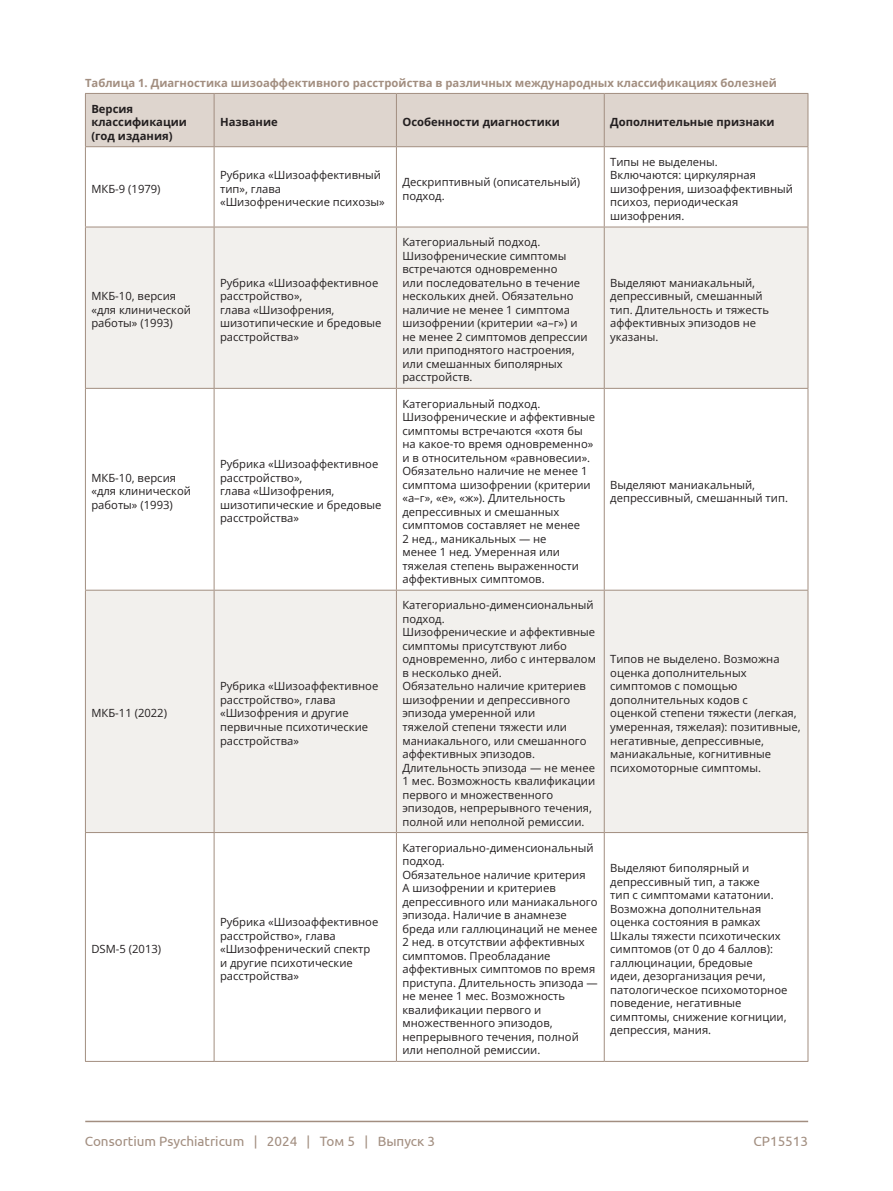
<style>
.page{position:relative;width:893px;height:1191px;background:#fff}
.page>*{position:absolute;margin:0;border:0;box-sizing:border-box;transform-origin:0 0}
.t1{font:13.5px "Ubuntu";color:#a28e80}
.t2{font:11.25px/13.5px "Open Sans";color:#231f20}
.t3{font:700 11.25px "Open Sans";color:#a28e80}
.t4{font:700 11.25px/13.5px "Open Sans";color:#231f20}
</style>
<div class="page">
<hr style="left:86px;top:64px;width:721px;height:1px;background:#a28e80">
<hr style="left:85px;top:1120px;width:723px;height:2px;background:#a28e80">
<div style="left:86px;top:94px;width:722px;height:52px;background:#ded5ce"></div>
<svg style="left:86px;top:228px;width:722px;height:604px;fill:#f2f0ed"></svg>
<hr style="left:214px;top:94px;width:1px;height:52px;background:#a28e80">
<hr style="left:396px;top:94px;width:1px;height:52px;background:#a28e80">
<hr style="left:604px;top:94px;width:1px;height:52px;background:#a28e80">
<hr style="left:214px;top:147px;width:1px;height:80px;background:#a28e80">
<hr style="left:396px;top:147px;width:1px;height:80px;background:#a28e80">
<hr style="left:604px;top:147px;width:1px;height:80px;background:#a28e80">
<hr style="left:214px;top:227px;width:1px;height:161px;background:#a28e80">
<hr style="left:396px;top:227px;width:1px;height:161px;background:#a28e80">
<hr style="left:604px;top:227px;width:1px;height:161px;background:#a28e80">
<hr style="left:214px;top:389px;width:1px;height:201px;background:#a28e80">
<hr style="left:396px;top:389px;width:1px;height:201px;background:#a28e80">
<hr style="left:604px;top:389px;width:1px;height:201px;background:#a28e80">
<hr style="left:214px;top:590px;width:1px;height:242px;background:#a28e80">
<hr style="left:396px;top:590px;width:1px;height:242px;background:#a28e80">
<hr style="left:604px;top:590px;width:1px;height:242px;background:#a28e80">
<hr style="left:214px;top:833px;width:1px;height:228px;background:#a28e80">
<hr style="left:396px;top:833px;width:1px;height:228px;background:#a28e80">
<hr style="left:604px;top:833px;width:1px;height:228px;background:#a28e80">
<hr style="left:85px;top:1061px;width:129px;height:1px;background:#a28e80">
<hr style="left:214px;top:1061px;width:182px;height:1px;background:#a28e80">
<hr style="left:396px;top:1061px;width:208px;height:1px;background:#a28e80">
<hr style="left:604px;top:1061px;width:204px;height:1px;background:#a28e80">
<hr style="left:85px;top:147px;width:1px;height:80px;background:#a28e80">
<hr style="left:808px;top:147px;width:1px;height:80px;background:#a28e80">
<hr style="left:85px;top:389px;width:1px;height:201px;background:#a28e80">
<hr style="left:808px;top:389px;width:1px;height:201px;background:#a28e80">
<hr style="left:85px;top:833px;width:1px;height:228px;background:#a28e80">
<hr style="left:808px;top:833px;width:1px;height:228px;background:#a28e80">
<hr style="left:85px;top:227px;width:129px;height:1px;background:#a28e80">
<hr style="left:85px;top:227px;width:1px;height:161px;background:#a28e80">
<hr style="left:214px;top:227px;width:182px;height:1px;background:#a28e80">
<hr style="left:396px;top:227px;width:208px;height:1px;background:#a28e80">
<hr style="left:604px;top:227px;width:204px;height:1px;background:#a28e80">
<hr style="left:808px;top:227px;width:1px;height:161px;background:#a28e80">
<hr style="left:85px;top:388px;width:129px;height:1px;background:#a28e80">
<hr style="left:214px;top:388px;width:182px;height:1px;background:#a28e80">
<hr style="left:396px;top:388px;width:208px;height:1px;background:#a28e80">
<hr style="left:604px;top:388px;width:204px;height:1px;background:#a28e80">
<hr style="left:85px;top:590px;width:129px;height:1px;background:#a28e80">
<hr style="left:85px;top:590px;width:1px;height:242px;background:#a28e80">
<hr style="left:214px;top:590px;width:182px;height:1px;background:#a28e80">
<hr style="left:396px;top:590px;width:208px;height:1px;background:#a28e80">
<hr style="left:604px;top:590px;width:204px;height:1px;background:#a28e80">
<hr style="left:808px;top:590px;width:1px;height:242px;background:#a28e80">
<hr style="left:85px;top:832px;width:129px;height:1px;background:#a28e80">
<hr style="left:214px;top:832px;width:182px;height:1px;background:#a28e80">
<hr style="left:396px;top:832px;width:208px;height:1px;background:#a28e80">
<hr style="left:604px;top:832px;width:204px;height:1px;background:#a28e80">
<hr style="left:85px;top:93px;width:129px;height:1px;background:#a28e80">
<hr style="left:85px;top:94px;width:1px;height:52px;background:#a28e80">
<hr style="left:214px;top:93px;width:182px;height:1px;background:#a28e80">
<hr style="left:396px;top:93px;width:208px;height:1px;background:#a28e80">
<hr style="left:604px;top:93px;width:204px;height:1px;background:#a28e80">
<hr style="left:808px;top:94px;width:1px;height:52px;background:#a28e80">
<hr style="left:85px;top:146px;width:129px;height:1px;background:#a28e80">
<hr style="left:214px;top:146px;width:182px;height:1px;background:#a28e80">
<hr style="left:396px;top:146px;width:208px;height:1px;background:#a28e80">
<hr style="left:604px;top:146px;width:204px;height:1px;background:#a28e80">
<p class="t3" style="left:85px;top:75px;width:693px">Таблица 1. Диагностика шизоаффективного расстройства в различных международных классификациях болезней</p>
<p class="t4" style="left:91px;top:102px;width:97px">Версия классификации (год издания)</p>
<p class="t4" style="left:220px;top:115px;width:59px">Название</p>
<p class="t4" style="left:402px;top:115px;width:159px">Особенности диагностики</p>
<p class="t4" style="left:610px;top:115px;width:166px">Дополнительные признаки</p>
<p class="t2" style="left:91px;top:182px;width:71px">МКБ-9 (1979)</p>
<p class="t2" style="left:91px;top:289px;width:101px">МКБ-10, версия «для клинической работы» (1993)</p>
<p class="t2" style="left:91px;top:471px;width:101px">МКБ-10, версия «для клинической работы» (1993)</p>
<p class="t2" style="left:91px;top:706px;width:77px">МКБ-11 (2022)</p>
<p class="t2" style="left:91px;top:942px;width:71px">DSM-5 (2013)</p>
<p class="t2" style="left:220px;top:168px;width:166px">Рубрика «Шизоаффективный тип», глава «Шизофренические психозы»</p>
<p class="t2" style="left:402px;top:175px;width:179px">Дескриптивный (описательный) подход.</p>
<p class="t2" style="left:220px;top:276px;width:163px">Рубрика «Шизоаффективное расстройство»,<br>глава «Шизофрения, шизотипические и бредовые расстройства»</p>
<p class="t2" style="left:220px;top:457px;width:163px">Рубрика «Шизоаффективное расстройство»,<br>глава «Шизофрения, шизотипические и бредовые расстройства»</p>
<p class="t2" style="left:220px;top:679px;width:160px">Рубрика «Шизоаффективное расстройство», глава «Шизофрения и другие первичные психотические расстройства»</p>
<p class="t2" style="left:220px;top:915px;width:160px">Рубрика «Шизоаффективное расстройство», глава «Шизофренический спектр и другие психотические расстройства»</p>
<p class="t2" style="left:402px;top:235px;width:187px">Категориальный подход.<br>Шизофренические симптомы встречаются одновременно<br>или последовательно в течение нескольких дней. Обязательно наличие не менее 1 симптома шизофрении (критерии «а–г») и не менее 2 симптомов депрессии или приподнятого настроения, или смешанных биполярных расстройств.</p>
<p class="t2" style="left:402px;top:396px;width:194px">Категориальный подход.<br>Шизофренические и аффективные симптомы встречаются «хотя бы на какое-то время одновременно» и в относительном «равновесии».<br>Обязательно наличие не менее 1 симптома шизофрении (критерии «а–г», «е», «ж»). Длительность депрессивных и смешанных симптомов составляет не менее<br>2 нед., маникальных — не<br>менее 1 нед. Умеренная или тяжелая степень выраженности аффективных симптомов.</p>
<p class="t2" style="left:402px;top:598px;width:195px">Категориально-дименсиональный подход.<br>Шизофренические и аффективные симптомы присутствуют либо одновременно, либо с интервалом в несколько дней.<br>Обязательно наличие критериев шизофрении и депрессивного эпизода умеренной или<br>тяжелой степени тяжести или маниакального, или смешанного аффективных эпизодов.<br>Длительность эпизода — не менее<br>1 мес. Возможность квалификации первого и множественного эпизодов, непрерывного течения, полной или неполной ремиссии.</p>
<p class="t2" style="left:402px;top:840px;width:197px">Категориально-дименсиональный подход.<br>Обязательное наличие критерия<br>A шизофрении и критериев депрессивного или маниакального эпизода. Наличие в анамнезе бреда или галлюцинаций не менее<br>2 нед. в отсутствии аффективных симптомов. Преобладание аффективных симптомов по время приступа. Длительность эпизода — не менее 1 мес. Возможность квалификации первого и множественного эпизодов, непрерывного течения, полной или неполной ремиссии.</p>
<p class="t2" style="left:610px;top:155px;width:184px">Типы не выделены.<br>Включаются: циркулярная шизофрения, шизоаффективный психоз, периодическая шизофрения.</p>
<p class="t2" style="left:610px;top:276px;width:160px">Выделяют маниакальный, депрессивный, смешанный тип. Длительность и тяжесть аффективных эпизодов не указаны.</p>
<p class="t2" style="left:610px;top:477px;width:179px">Выделяют маниакальный, депрессивный, смешанный тип.</p>
<p class="t2" style="left:610px;top:652px;width:192px">Типов не выделено. Возможна оценка дополнительных симптомов с помощью дополнительных кодов с<br>оценкой степени тяжести (легкая, умеренная, тяжелая): позитивные, негативные, депрессивные, маниакальные, когнитивные психомоторные симптомы.</p>
<p class="t2" style="left:610px;top:861px;width:179px">Выделяют биполярный и депрессивный тип, а также<br>тип с симптомами кататонии.<br>Возможна дополнительная оценка состояния в рамках<br>Шкалы тяжести психотических симптомов (от 0 до 4 баллов): галлюцинации, бредовые<br>идеи, дезорганизация речи, патологическое психомоторное поведение, негативные симптомы, снижение когниции, депрессия, мания.</p>
<p class="t1" style="left:85px;top:1133px;width:352px">Consortium Psychiatricum | 2024 | Том 5 | Выпуск 3</p>
<p class="t1" style="left:753px;top:1133px;width:56px">CP15513</p>
</div>
